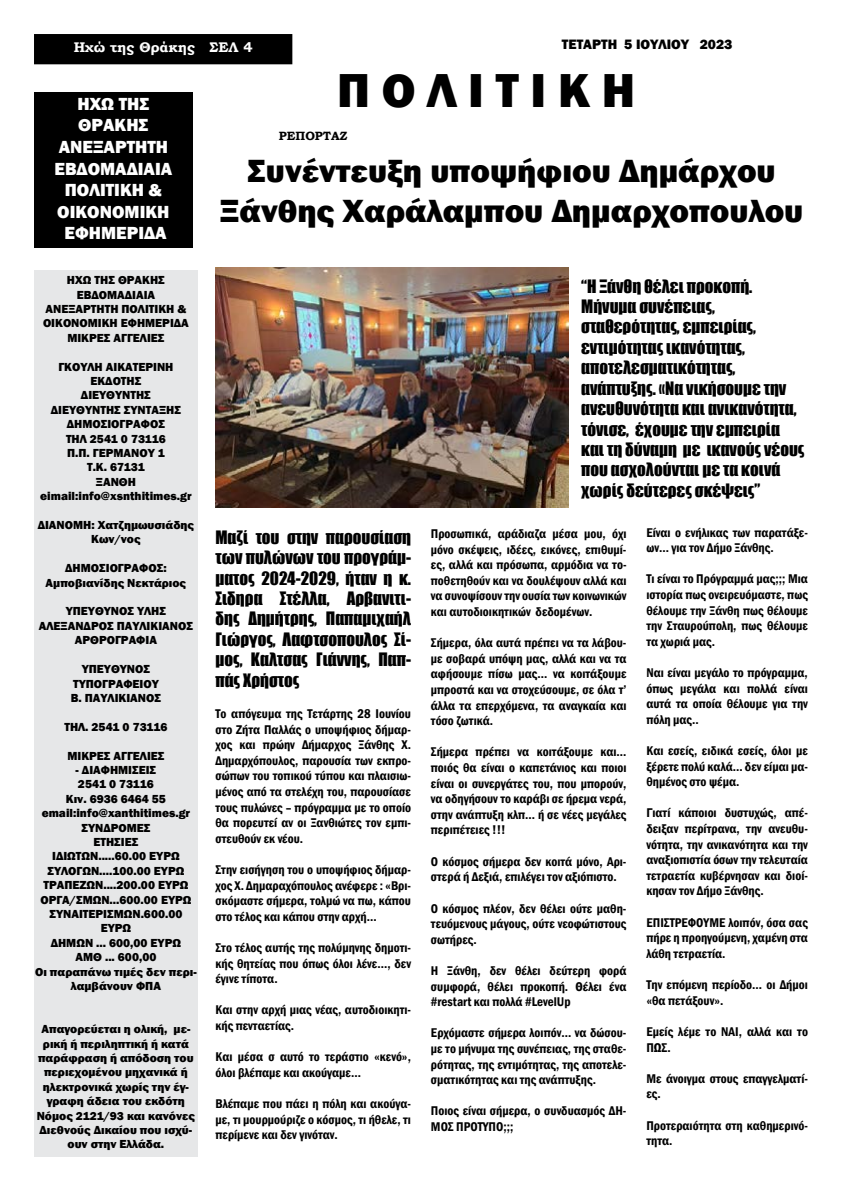
<style>
.page{position:relative;width:842px;height:1191px;background:#fff}
.page>*{position:absolute;margin:0;border:0;box-sizing:border-box;transform-origin:0 0}
.t1{font:800 49px "Franklin Gothic";letter-spacing:.24em;color:#000}
.t2{font:800 33px/39.6px "Franklin Gothic";color:#000;text-align:center}
.t3{font:800 18px/21.6px "Franklin Gothic";color:#fff;text-align:center}
.t4{font:17px/20.4px "Impact";color:#000}
.t5{font:800 14px "Franklin Gothic";color:#000}
.t6{font:700 14px "Bookman Old Style";color:#fff}
.t7{font:600 condensed 13px/15.6px "Franklin Gothic";color:#000;text-align:justify}
.t8{font:800 12px/14.4px "Franklin Gothic";color:#000;text-align:center}
.t9{font:700 12px "Bookman Old Style";color:#000}
</style>
<div class="page">
<div style="left:36px;top:36px;width:255px;height:27px;background:#000"></div>
<div style="left:34px;top:34px;width:258px;height:30px;border:3px solid #000"></div>
<div style="left:34px;top:270px;width:164px;height:887px;background:#e6e7e8"></div>
<div style="left:34px;top:92px;width:159px;height:155px;background:#000"></div>
<img style="left:215px;top:268px;width:353px;height:239px">
<p class="t6" style="left:74px;top:37px;width:180px">Ηχώ της Θράκης ΣΕΛ 4</p>
<p class="t5" style="left:562px;top:35px;width:172px">ΤΕΤΑΡΤΗ 5 ΙΟΥΛΙΟΥ 2023</p>
<h1 class="t1" style="left:337px;top:58px;width:300px">ΠΟΛΙΤΙΚΗ</h1>
<h3 class="t3" style="left:55px;top:93px;width:119px">ΗΧΩ ΤΗΣ<br>ΘΡΑΚΗΣ<br>ΑΝΕΞΑΡΤΗΤΗ<br>ΕΒΔΟΜΑΔΙΑΙΑ<br>ΠΟΛΙΤΙΚΗ &amp;<br>ΟΙΚΟΝΟΜΙΚΗ<br>ΕΦΗΜΕΡΙΔΑ</h3>
<p class="t9" style="left:279px;top:127px;width:70px">ΡΕΠΟΡΤΑΖ</p>
<h2 class="t2" style="left:220px;top:151px;width:585px">Συνέντευξη υποψήφιου Δημάρχου<br>Ξάνθης Χαράλαμπου Δημαρχοπουλου</h2>
<p class="t8" style="left:43px;top:273px;width:147px">ΗΧΩ ΤΗΣ ΘΡΑΚΗΣ<br>ΕΒΔΟΜΑΔΙΑΙΑ<br>ΑΝΕΞΑΡΤΗΤΗ ΠΟΛΙΤΙΚΗ &amp;<br>ΟΙΚΟΝΟΜΙΚΗ ΕΦΗΜΕΡΙΔΑ<br>ΜΙΚΡΕΣ ΑΓΓΕΛΙΕΣ</p>
<p class="t8" style="left:40px;top:359px;width:153px">ΓΚΟΥΛΗ ΑΙΚΑΤΕΡΙΝΗ<br>ΕΚΔΟΤΗΣ<br>ΔΙΕΥΘΥΝΤΗΣ<br>ΔΙΕΥΘΥΝΤΗΣ ΣΥΝΤΑΞΗΣ<br>ΔΗΜΟΣΙΟΓΡΑΦΟΣ<br>ΤΗΛ 2541 0 73116<br>Π.Π. ΓΕΡΜΑΝΟΥ 1<br>Τ.Κ. 67131<br>ΞΑΝΘΗ eimail:info@xsnthitimes.gr</p>
<p class="t8" style="left:38px;top:518px;width:158px">ΔΙΑΝΟΜΗ: Χατζημωυσιάδης<br>Κων/νος</p>
<p class="t8" style="left:46px;top:561px;width:142px">ΔΗΜΟΣΙΟΓΡΑΦΟΣ:<br>Αμποβιανίδης Νεκτάριος</p>
<p class="t8" style="left:39px;top:604px;width:156px">ΥΠΕΥΘΥΝΟΣ ΥΛΗΣ<br>ΑΛΕΞΑΝΔΡΟΣ ΠΑΥΛΙΚΙΑΝΟΣ<br>ΑΡΘΡΟΓΡΑΦΙΑ</p>
<p class="t8" style="left:71px;top:662px;width:92px">ΥΠΕΥΘΥΝΟΣ<br>ΤΥΠΟΓΡΑΦΕΙΟΥ<br>Β. ΠΑΥΛΙΚΙΑΝΟΣ</p>
<p class="t8" style="left:64px;top:719px;width:105px">ΤΗΛ. 2541 0 73116</p>
<p class="t8" style="left:67px;top:748px;width:99px">ΜΙΚΡΕΣ ΑΓΓΕΛΙΕΣ</p>
<p class="t8" style="left:35px;top:762px;width:163px">- ΔΙΑΦΗΜΙΣΕΙΣ<br>2541 0 73116<br>Κιν. 6936 6464 55 email:info@xanthitimes.gr<br>ΣΥΝΔΡΟΜΕΣ<br>ΕΤΗΣΙΕΣ<br>ΙΔΙΩΤΩΝ.....60.00 ΕΥΡΩ<br>ΣΥΛΟΓΩΝ....100.00 ΕΥΡΩ<br>ΤΡΑΠΕΖΩΝ....200.00 ΕΥΡΩ<br>ΟΡΓΑ/ΣΜΩΝ...600.00 ΕΥΡΩ<br>ΣΥΝΑΙΤΕΡΙΣΜΩΝ.600.00<br>ΕΥΡΩ<br>ΔΗΜΩΝ ... 600,00 ΕΥΡΩ<br>ΑΜΘ ... 600,00<br>Οι παραπάνω τιμές δεν περι&shy;λαμβάνουν ΦΠΑ</p>
<p class="t8" style="left:37px;top:1022px;width:160px">Απαγορεύεται η ολική, με&shy;ρική ή περιληπτική ή κατά παράφραση ή απόδοση του περιεχομένου μηχανικά ή ηλεκτρονικά χωρίς την έγ&shy;γραφη άδεια του εκδότη<br>Νόμος 2121/93 και κανόνες<br>Διεθνούς Δικαίου που ισχύ&shy;ουν στην Ελλάδα.</p>
<h3 class="t4" style="left:215px;top:526px;width:197px;text-align:justify">Μαζί του στην παρουσίαση των πυλώνων του προγράμ&shy;ματος 2024-2029, ήταν η κ.<br>Σιδηρα Στέλλα, Αρβανιτι&shy;δης Δημήτρης, Παπαμιχαήλ Γιώργος, Λαφτσοπουλος Σί&shy;μος, Καλτσας Γιάννης, Παπ&shy;πάς Χρήστος</h3>
<p class="t7" style="left:215px;top:705px;width:197px">Το απόγευμα της Τετάρτης 28 Ιουνίου στο Ζήτα Παλλάς ο υποψήφιος δήμαρ&shy;χος και πρώην Δήμαρχος Ξάνθης Χ.<br>Δημαρχόπουλος, παρουσία των εκπρο&shy;σώπων του τοπικού τύπου και πλαισιω&shy;μένος από τα στελέχη του, παρουσίασε τους πυλώνες – πρόγραμμα με το οποίο θα πορευτεί αν οι Ξανθιώτες τον εμπι&shy;στευθούν εκ νέου.</p>
<p class="t7" style="left:215px;top:861px;width:197px">Στην εισήγηση του ο υποψήφιος δήμαρ&shy;χος Χ. Δημαραχόπουλος ανέφερε : «Βρι&shy;σκόμαστε σήμερα, τολμώ να πω, κάπου στο τέλος και κάπου στην αρχή…</p>
<p class="t7" style="left:215px;top:939px;width:197px">Στο τέλος αυτής της πολύμηνης δημοτι&shy;κής θητείας που όπως όλοι λένε…, δεν έγινε τίποτα.</p>
<p class="t7" style="left:215px;top:1002px;width:197px">Και στην αρχή μιας νέας, αυτοδιοικητι&shy;κής πενταετίας.</p>
<p class="t7" style="left:215px;top:1049px;width:197px">Και μέσα σ αυτό το τεράστιο «κενό», όλοι βλέπαμε και ακούγαμε…</p>
<p class="t7" style="left:215px;top:1095px;width:197px">Βλέπαμε που πάει η πόλη και ακούγα&shy;με, τι μουρμούριζε ο κόσμος, τι ήθελε, τι περίμενε και δεν γινόταν.</p>
<p class="t4" style="left:581px;top:275px;width:225px">“Η Ξάνθη θέλει προκοπή.<br>Μήνυμα συνέπειας, σταθερότητας, εμπειρίας, εντιμότητας ικανότητας, αποτελεσματικότητας, ανάπτυξης. «Να νικήσουμε την ανευθυνότητα και ανικανότητα, τόνισε, έχουμε την εμπειρία και τη δύναμη με ικανούς νέους που ασχολούνται με τα κοινά χωρίς δεύτερες σκέψεις”</p>
<p class="t7" style="left:431px;top:525px;width:197px">Προσωπικά, αράδιαζα μέσα μου, όχι μόνο σκέψεις, ιδέες, εικόνες, επιθυμί&shy;ες, αλλά και πρόσωπα, αρμόδια να το&shy;ποθετηθούν και να δουλέψουν αλλά και να συνοψίσουν την ουσία των κοινωνικών και αυτοδιοικητικών δεδομένων.</p>
<p class="t7" style="left:431px;top:635px;width:197px">Σήμερα, όλα αυτά πρέπει να τα λάβου&shy;με σοβαρά υπόψη μας, αλλά και να τα αφήσουμε πίσω μας… να κοιτάξουμε μπροστά και να στοχεύσουμε, σε όλα τ’ άλλα τα επερχόμενα, τα αναγκαία και τόσο ζωτικά.</p>
<p class="t7" style="left:431px;top:744px;width:197px">Σήμερα πρέπει να κοιτάξουμε και… ποιός θα είναι ο καπετάνιος και ποιοι είναι οι συνεργάτες του, που μπορούν, να οδηγήσουν το καράβι σε ήρεμα νερά, στην ανάπτυξη κλπ… ή σε νέες μεγάλες περιπέτειες !!!</p>
<p class="t7" style="left:431px;top:853px;width:197px">Ο κόσμος σήμερα δεν κοιτά μόνο, Aρι&shy;στερά ή Δεξιά, επιλέγει τον αξιόπιστο.</p>
<p class="t7" style="left:431px;top:900px;width:197px">Ο κόσμος πλέον, δεν θέλει ούτε μαθη&shy;τευόμενους μάγους, ούτε νεοφώτιστους σωτήρες.</p>
<p class="t7" style="left:431px;top:962px;width:197px">Η Ξάνθη, δεν θέλει δεύτερη φορά συμφορά, θέλει προκοπή. Θέλει ένα #restart και πολλά #LevelUp</p>
<p class="t7" style="left:431px;top:1025px;width:197px">Ερχόμαστε σήμερα λοιπόν… να δώσου&shy;με το μήνυμα της συνέπειας, της σταθε&shy;ρότητας, της εντιμότητας, της αποτελε&shy;σματικότητας και της ανάπτυξης.</p>
<p class="t7" style="left:431px;top:1103px;width:197px">Ποιος είναι σήμερα, ο συνδυασμός ΔΗ-<br>ΜΟΣ ΠΡΟΤΥΠΟ;;;</p>
<p class="t7" style="left:646px;top:524px;width:163px">Είναι ο ενήλικας των παρατάξε&shy;ων… για τον Δήμο Ξάνθης.</p>
<p class="t7" style="left:646px;top:571px;width:163px">Τι είναι το Πρόγραμμά μας;;; Μια ιστορία πως ονειρευόμαστε, πως θέλουμε την Ξάνθη πως θέλουμε την Σταυρούπολη, πως θέλουμε τα χωριά μας.</p>
<p class="t7" style="left:646px;top:664px;width:163px">Ναι είναι μεγάλο το πρόγραμμα, όπως μεγάλα και πολλά είναι αυτά τα οποία θέλουμε για την πόλη μας..</p>
<p class="t7" style="left:646px;top:742px;width:163px">Και εσείς, ειδικά εσείς, όλοι με ξέρετε πολύ καλά… δεν είμαι μα&shy;θημένος στο ψέμα.</p>
<p class="t7" style="left:646px;top:805px;width:163px">Γιατί κάποιοι δυστυχώς, απέ&shy;δειξαν περίτρανα, την ανευθυ&shy;νότητα, την ανικανότητα και την αναξιοπιστία όσων την τελευταία τετραετία κυβέρνησαν και διοί&shy;κησαν τον Δήμο Ξάνθης.</p>
<p class="t7" style="left:646px;top:914px;width:163px">ΕΠΙΣΤΡΕΦΟΥΜΕ λοιπόν, όσα σας πήρε η προηγούμενη, χαμένη στα λάθη τετραετία.</p>
<p class="t7" style="left:646px;top:976px;width:163px">Την επόμενη περίοδο… οι Δήμοι «θα πετάξουν».</p>
<p class="t7" style="left:646px;top:1023px;width:163px">Εμείς λέμε το ΝΑΙ, αλλά και το<br>ΠΩΣ.</p>
<p class="t7" style="left:646px;top:1070px;width:163px">Με άνοιγμα στους επαγγελματί&shy;ες.</p>
<p class="t7" style="left:646px;top:1117px;width:163px">Προτεραιότητα στη καθημερινό&shy;τητα.</p>
</div>
